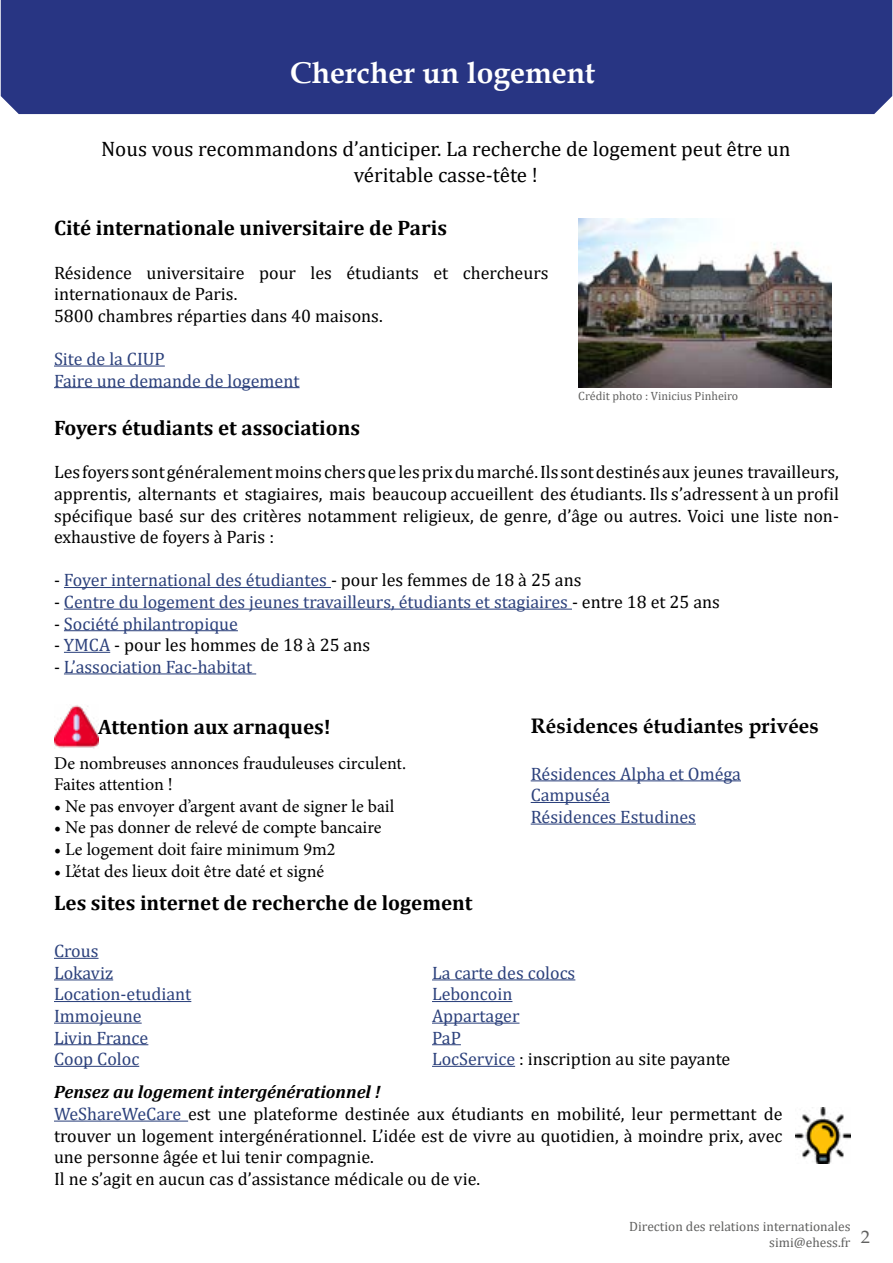
<style>
.page{position:relative;width:893px;height:1263px;background:#fff}
.page>*{position:absolute;margin:0;border:0;box-sizing:border-box;transform-origin:0 0}
.t1{font:700 30px "Book Antiqua";color:#fff}
.t2{font:700 21px "Cambria";color:#000}
.t3{font:21px/25.2px "Cambria";color:#000;text-align:center}
.t4{font:700 21px "Book Antiqua";color:#000}
.t5{font:18px/21.6px "Cambria";color:#000}
.t6{font:18px/21.6px "Cambria";color:#2c417c}
.t7{font:18px/21.6px "Minion Pro";color:#000}
.t8{font:18px "Book Antiqua";color:#616160}
.t9{font:13.5px/16.2px "Cambria";color:#616160;text-align:right}
.t10{font:12px "Cambria";color:#616160}
.s1{color:#000}
.s2{color:#2c417c}
.s3{font-weight:700;font-style:italic}
</style>
<div class="page">
<div style="left:1px;top:0;width:891px;height:114px;background:#283583"></div>
<hr style="left:64px;top:587px;width:267px;height:1px;background:#2c417c">
<hr style="left:64px;top:609px;width:508px;height:1px;background:#2c417c">
<hr style="left:64px;top:630px;width:174px;height:1px;background:#2c417c">
<hr style="left:64px;top:652px;width:46px;height:1px;background:#2c417c">
<hr style="left:64px;top:673px;width:192px;height:1px;background:#2c417c">
<hr style="left:531px;top:780px;width:210px;height:1px;background:#2c417c">
<hr style="left:531px;top:802px;width:79px;height:1px;background:#2c417c">
<hr style="left:531px;top:823px;width:165px;height:1px;background:#2c417c">
<hr style="left:54px;top:365px;width:111px;height:2px;background:#2c417c">
<hr style="left:54px;top:387px;width:246px;height:1px;background:#2c417c">
<img style="left:54px;top:705px;width:44px;height:43px">
<hr style="left:54px;top:958px;width:45px;height:1px;background:#2c417c">
<hr style="left:54px;top:979px;width:59px;height:1px;background:#2c417c">
<hr style="left:432px;top:979px;width:143px;height:1px;background:#2c417c">
<hr style="left:54px;top:1001px;width:137px;height:1px;background:#2c417c">
<hr style="left:432px;top:1001px;width:80px;height:1px;background:#2c417c">
<hr style="left:54px;top:1022px;width:88px;height:2px;background:#2c417c">
<hr style="left:432px;top:1022px;width:87px;height:2px;background:#2c417c">
<hr style="left:54px;top:1044px;width:94px;height:1px;background:#2c417c">
<svg style="left:432px;top:1044px;width:29px;height:1px"></svg>
<hr style="left:54px;top:1066px;width:85px;height:1px;background:#2c417c">
<hr style="left:432px;top:1066px;width:83px;height:1px;background:#2c417c">
<hr style="left:54px;top:1120px;width:134px;height:1px;background:#2c417c">
<img style="left:795px;top:1108px;width:55px;height:55px">
<img style="left:578px;top:218px;width:253px;height:170px">
<h1 class="t1" style="left:290px;top:53px;width:306px">Chercher un logement</h1>
<p class="t3" style="left:101px;top:137px;width:691px">Nous vous recommandons d’anticiper. La recherche de logement peut être un véritable casse-tête !</p>
<p class="t2" style="left:54px;top:213px;width:394px">Cité internationale universitaire de Paris</p>
<p class="t5" style="left:54px;top:262px;width:496px">Résidence universitaire pour les étudiants et chercheurs internationaux de Paris.<br>5800 chambres réparties dans 40 maisons.</p>
<p class="t6" style="left:54px;top:348px;width:247px">Site de la CIUP<br>Faire une demande de logement</p>
<p class="t10" style="left:578px;top:389px;width:161px">Crédit photo : Vinicius Pinheiro</p>
<p class="t2" style="left:54px;top:413px;width:308px">Foyers étudiants et associations</p>
<p class="t5" style="left:54px;top:461px;width:786px;text-align:justify">Les foyers sont généralement moins chers que les prix du marché. Ils sont destinés aux jeunes travailleurs, apprentis, alternants et stagiaires, mais beaucoup accueillent des étudiants. Ils s’adressent à un profil spécifique basé sur des critères notamment religieux, de genre, d’âge ou autres. Voici une liste non&shy;exhaustive de foyers à Paris :</p>
<p class="t6" style="left:54px;top:569px;width:529px"><span class="s1">-</span> Foyer international des étudiantes <span class="s1">- pour les femmes de 18 à 25 ans</span></p>
<p class="t6" style="left:54px;top:591px;width:667px"><span class="s1">-</span> Centre du logement des jeunes travailleurs, étudiants et stagiaires <span class="s1">- entre 18 et 25 ans</span></p>
<p class="t6" style="left:54px;top:613px;width:185px"><span class="s1">-</span> Société philantropique</p>
<p class="t5" style="left:54px;top:634px;width:318px">- <span class="s2">YMCA</span> - pour les hommes de 18 à 25 ans</p>
<p class="t6" style="left:54px;top:656px;width:200px"><span class="s1">-</span> L’association Fac-habitat</p>
<p class="t4" style="left:531px;top:711px;width:290px">Résidences étudiantes privées</p>
<p class="t6" style="left:531px;top:763px;width:212px">Résidences Alpha et Oméga<br>Campuséa<br>Résidences Estudines</p>
<p class="t2" style="left:98px;top:712px;width:234px">Attention aux arnaques!</p>
<p class="t7" style="left:54px;top:752px;width:354px">De nombreuses annonces frauduleuses circulent.<br>Faites attention !</p>
<p class="t7" style="left:54px;top:795px;width:342px">• Ne pas envoyer d’argent avant de signer le bail</p>
<p class="t7" style="left:54px;top:817px;width:329px">• Ne pas donner de relevé de compte bancaire</p>
<p class="t7" style="left:54px;top:838px;width:283px">• Le logement doit faire minimum 9m2</p>
<p class="t7" style="left:54px;top:860px;width:272px">• L’état des lieux doit être daté et signé</p>
<p class="t2" style="left:54px;top:888px;width:420px">Les sites internet de recherche de logement</p>
<p class="t6" style="left:54px;top:940px;width:61px">Crous<br>Lokaviz</p>
<p class="t6" style="left:432px;top:962px;width:145px">La carte des colocs</p>
<p class="t6" style="left:54px;top:983px;width:139px">Location-etudiant</p>
<p class="t6" style="left:432px;top:983px;width:82px">Leboncoin</p>
<p class="t6" style="left:54px;top:1005px;width:89px">Immojeune</p>
<p class="t6" style="left:432px;top:1005px;width:89px">Appartager</p>
<p class="t6" style="left:54px;top:1027px;width:96px">Livin France</p>
<p class="t6" style="left:432px;top:1027px;width:30px">PaP</p>
<p class="t6" style="left:54px;top:1048px;width:87px">Coop Coloc</p>
<p class="t5" style="left:432px;top:1048px;width:300px"><span class="s2">LocService</span> : inscription au site payante</p>
<p class="t5" style="left:54px;top:1081px;width:730px"><span class="s3">Pensez au logement intergénérationnel !<br></span><span class="s2">WeShareWeCare</span> est une plateforme destinée aux étudiants en mobilité, leur permettant de trouver un logement intergénérationnel. L’idée est de vivre au quotidien, à moindre prix, avec une personne âgée et lui tenir compagnie.<br>Il ne s’agit en aucun cas d’assistance médicale ou de vie.</p>
<p class="t9" style="left:629px;top:1218px;width:223px">Direction des relations internationales simi@ehess.fr</p>
<p class="t8" style="left:861px;top:1224px;width:10px">2</p>
</div>
